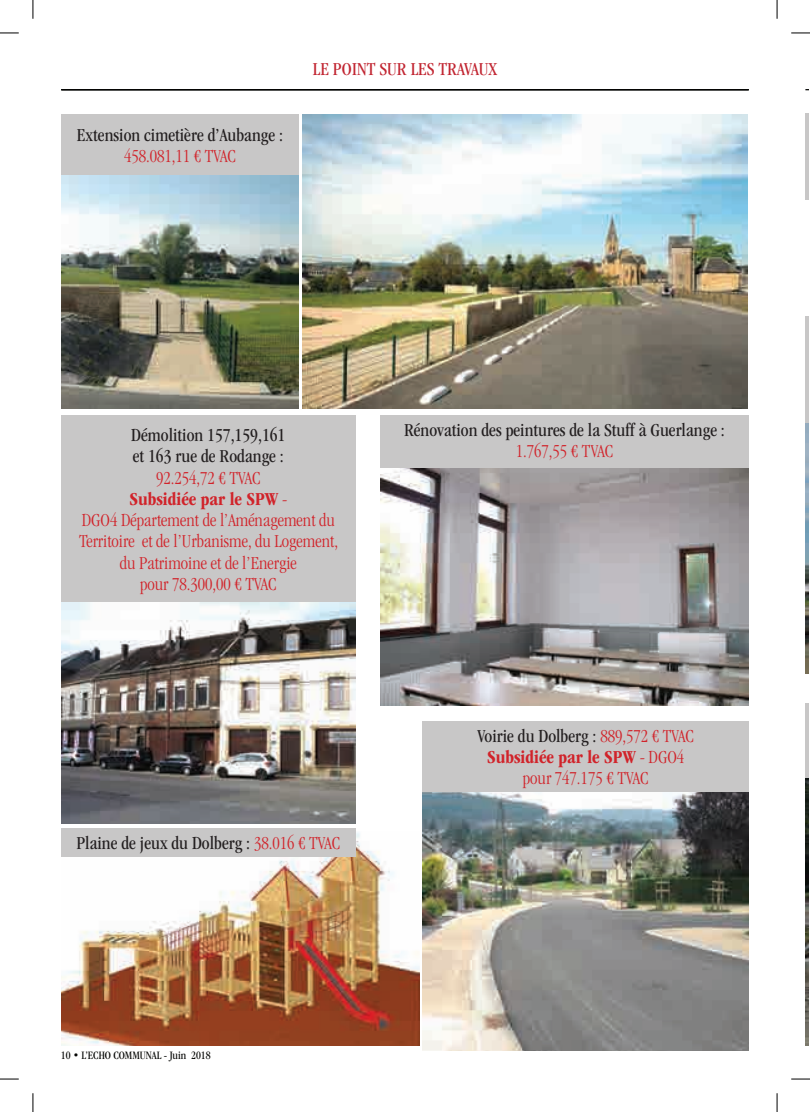
<style>
.page{position:relative;width:810px;height:1112px;background:#fff}
.page>*{position:absolute;margin:0;border:0;box-sizing:border-box;transform-origin:0 0}
.t1{font:300 condensed 18.88px/21.2px "ITC Garamond Std";color:#d1232a;text-align:center}
.t2{font:condensed 18.88px/21.2px "ITC Garamond Std";color:#231f20}
.t3{font:condensed 18.88px "ITC Garamond Std";color:#c12531}
.t4{font:condensed 11.75px "ITC Garamond Std";color:#040503}
.s1{font-weight:700}
.s2{font-weight:300;color:#d1232a}
.s3{font-weight:400;color:#231f20}
</style>
<div class="page">
<img style="left:61px;top:831px;width:358px;height:214px">
<img style="left:805px;top:777px;width:4px;height:268px">
<img style="left:805px;top:423px;width:4px;height:249px">
<hr style="left:805px;top:113px;width:4px;height:86px;background:#c8c7c7">
<hr style="left:805px;top:316px;width:4px;height:107px;background:#c8c7c7">
<hr style="left:805px;top:703px;width:4px;height:74px;background:#c8c7c7">
<hr style="left:61px;top:89px;width:688px;height:1px;background:#040503">
<img style="left:302px;top:114px;width:446px;height:295px">
<img style="left:61px;top:175px;width:238px;height:234px">
<img style="left:61px;top:601px;width:294px;height:222px">
<div style="left:61px;top:114px;width:238px;height:61px;background:#c8c7c7"></div>
<div style="left:61px;top:415px;width:294px;height:186px;background:#c8c7c7"></div>
<img style="left:380px;top:467px;width:369px;height:238px">
<div style="left:380px;top:415px;width:369px;height:52px;background:#c8c7c7"></div>
<div style="left:61px;top:828px;width:294px;height:28px;background:#c8c7c7"></div>
<img style="left:423px;top:791px;width:326px;height:259px">
<div style="left:423px;top:720px;width:326px;height:71px;background:#c8c7c7"></div>
<svg style="left:0;top:32px;width:19px;height:2px"></svg>
<svg style="left:791px;top:32px;width:19px;height:2px"></svg>
<svg style="left:0;top:1078px;width:19px;height:1px"></svg>
<svg style="left:791px;top:1078px;width:19px;height:1px"></svg>
<svg style="left:32px;top:0;width:2px;height:19px"></svg>
<svg style="left:32px;top:1093px;width:2px;height:18px"></svg>
<svg style="left:776px;top:0;width:2px;height:19px"></svg>
<svg style="left:776px;top:1093px;width:2px;height:18px"></svg>
<p class="t2" style="left:77px;top:124px;width:208px">Extension cimetière d’Aubange :</p>
<p class="t1" style="left:124px;top:145px;width:113px">458.081,11 € TVAC</p>
<p class="t3" style="left:313px;top:58px;width:186px">LE POINT SUR LES TRAVAUX</p>
<p class="t2" style="left:131px;top:424px;width:156px">Démolition 157,159,161 et 163 rue de Rodange :</p>
<p class="t1" style="left:79px;top:467px;width:260px">92.254,72 € TVAC<br><span class="s1">Subsidiée par le SPW</span> -<br>DGO4 Département de l’Aménagement du<br>Territoire et de l’Urbanisme, du Logement, du Patrimoine et de l’Energie<br>pour 78.300,00 € TVAC</p>
<p class="t2" style="left:76px;top:832px;width:265px">Plaine de jeux du Dolberg : <span class="s2">38.016 € TVAC</span></p>
<p class="t2" style="left:404px;top:419px;width:322px">Rénovation des peintures de la Stuff à Guerlange :</p>
<p class="t1" style="left:516px;top:441px;width:99px">1.767,55 € TVAC</p>
<p class="t1" style="left:477px;top:725px;width:218px"><span class="s3">Voirie du Dolberg :</span> 889,572 € TVAC<br><span class="s1">Subsidiée par le SPW</span> - DGO4 pour 747.175 € TVAC</p>
<p class="t4" style="left:61px;top:1048px;width:151px">10 • L’ECHO COMMUNAL - Juin 2018</p>
</div>
